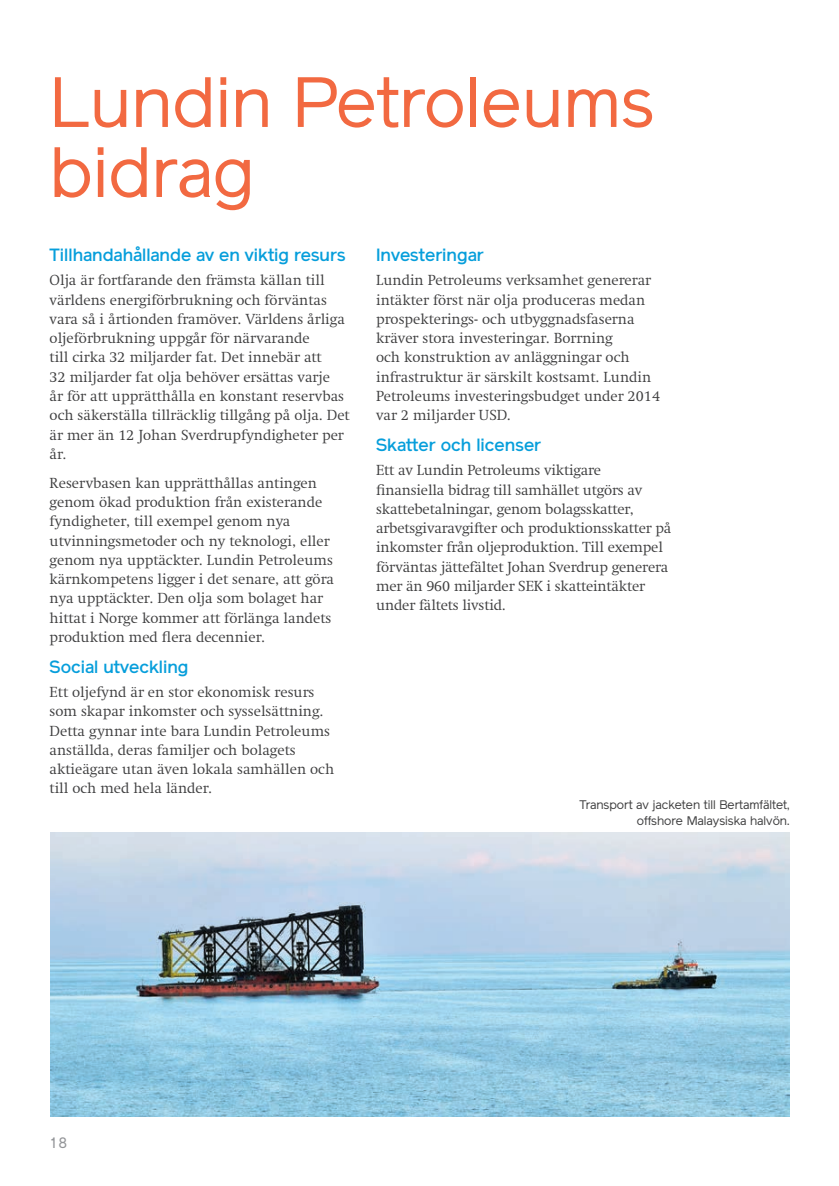
<style>
.page{position:relative;width:839px;height:1186px;background:#fff}
.page>*{position:absolute;margin:0;border:0;box-sizing:border-box;transform-origin:0 0}
.t1{font:70px/70px "Reader";color:#f26941}
.t2{font:500 17.5px "Reader";color:#069edb}
.t3{font:300 14.88px/19.2px "Swift LT Std";color:#3e3e3f}
.t4{font:14.88px "Reader";color:#939598}
.t5{font:12.25px/15.8px "Reader";color:#3e3e3f;text-align:right}
</style>
<div class="page">
<img style="left:51px;top:832px;width:738px;height:284px">
<h1 class="t1" style="left:50px;top:67px;width:605px">Lundin Petroleums bidrag</h1>
<p class="t2" style="left:50px;top:245px;width:297px">Tillhandahållande av en viktig resurs</p>
<p class="t3" style="left:50px;top:271px;width:301px">Olja är fortfarande den främsta källan till världens energiförbrukning och förväntas vara så i årtionden framöver. Världens årliga oljeförbrukning uppgår för närvarande<br>till cirka 32 miljarder fat. Det innebär att<br>32 miljarder fat olja behöver ersättas varje<br>år för att upprätthålla en konstant reservbas och säkerställa tillräcklig tillgång på olja. Det är mer än 12 Johan Sverdrupfyndigheter per år.</p>
<p class="t3" style="left:50px;top:473px;width:286px">Reservbasen kan upprätthållas antingen genom ökad produktion från existerande fyndigheter, till exempel genom nya utvinningsmetoder och ny teknologi, eller genom nya upptäckter. Lundin Petroleums kärnkompetens ligger i det senare, att göra nya upptäckter. Den olja som bolaget har hittat i Norge kommer att förlänga landets produktion med flera decennier.</p>
<p class="t2" style="left:50px;top:656px;width:140px">Social utveckling</p>
<p class="t3" style="left:50px;top:683px;width:286px">Ett oljefynd är en stor ekonomisk resurs som skapar inkomster och sysselsättning.<br>Detta gynnar inte bara Lundin Petroleums anställda, deras familjer och bolagets aktieägare utan även lokala samhällen och till och med hela länder.</p>
<p class="t2" style="left:376px;top:245px;width:109px">Investeringar</p>
<p class="t3" style="left:376px;top:271px;width:285px">Lundin Petroleums verksamhet genererar intäkter först när olja produceras medan prospekterings- och utbyggnadsfaserna kräver stora investeringar. Borrning<br>och konstruktion av anläggningar och infrastruktur är särskilt kostsamt. Lundin Petroleums investeringsbudget under 2014 var 2 miljarder USD.</p>
<p class="t2" style="left:376px;top:435px;width:166px">Skatter och licenser</p>
<p class="t3" style="left:376px;top:461px;width:297px">Ett av Lundin Petroleums viktigare finansiella bidrag till samhället utgörs av skattebetalningar, genom bolagsskatter, arbetsgivaravgifter och produktionsskatter på inkomster från oljeproduktion. Till exempel förväntas jättefältet Johan Sverdrup generera mer än 960 miljarder SEK i skatteintäkter under fältets livstid.</p>
<p class="t4" style="left:50px;top:1133px;width:19px">18</p>
<p class="t5" style="left:579px;top:797px;width:211px">Transport av jacketen till Bertamfältet, offshore Malaysiska halvön.</p>
</div>
